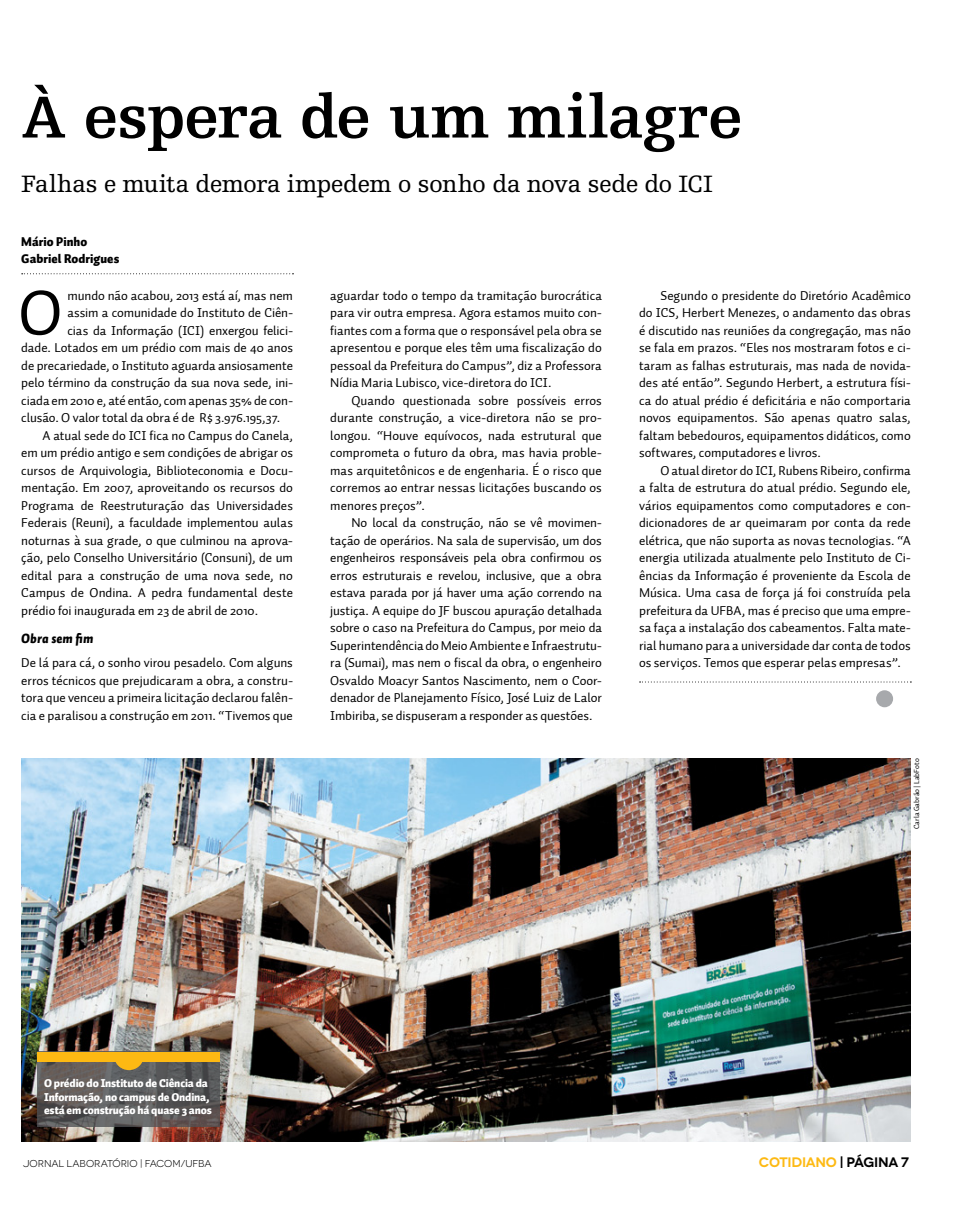
<style>
.page{position:relative;width:964px;height:1205px;background:#fff}
.page>*{position:absolute;margin:0;border:0;box-sizing:border-box;transform-origin:0 0}
.t1{font:64.62px "Auto 1";color:#000}
.t2{font:700 62.5px "Egyptienne FLT Std";letter-spacing:-.015em;color:#000}
.t3{font:25px "Egyptienne FLT Std";letter-spacing:-.025em;color:#000}
.t4{font:600 13.75px "Novecentowide";letter-spacing:-.025em;color:#fdb913}
.t5{font:13.12px/17.5px "Auto 1";color:#000;text-align:justify}
.t6{font:italic 900 13.12px "Auto 1";letter-spacing:.01em;color:#000}
.t7{font:900 12.5px/17.5px "Auto 1";letter-spacing:.005em;color:#000}
.t8{font:900 11.25px/13.5px "Auto 1";letter-spacing:-.01em;color:#fff}
.t9{font:10px "Novecentowide";color:#000}
.t10{font:7.5px "Auto 1";letter-spacing:.005em;color:#000}
.s1{color:#000}
</style>
<div class="page">
<svg style="left:22px;top:273px;width:271px;height:1px"></svg>
<svg style="left:639px;top:681px;width:272px;height:1px"></svg>
<div style="left:876px;top:690px;width:17px;height:17px;background:#a7a9ac;border-radius:50%"></div>
<img style="left:21px;top:758px;width:890px;height:383px">
<svg style="left:38px;top:1061px;width:182px;height:66px;background:#5e5b59"></svg>
<svg style="left:114px;top:1061px;width:29px;height:9px"></svg>
<div style="left:38px;top:1052px;width:182px;height:9px;background:#fdb913"></div>
<h2 class="t2" style="left:21px;top:83px;width:723px">À espera de um milagre</h2>
<h3 class="t3" style="left:21px;top:170px;width:693px">Falhas e muita demora impedem o sonho da nova sede do ICI</h3>
<p class="t7" style="left:21px;top:233px;width:100px">Mário Pinho<br>Gabriel Rodrigues</p>
<h1 class="t1" style="left:18px;top:273px;width:46px">O</h1>
<p class="t5" style="left:67px;top:287px;width:227px">mundo não acabou, 2013 está aí, mas nem</p>
<p class="t5" style="left:67px;top:304px;width:227px">assim a comunidade do Instituto de Ciên-</p>
<p class="t5" style="left:67px;top:322px;width:227px">cias da Informação (ICI) enxergou felici-</p>
<p class="t5" style="left:21px;top:339px;width:273px">dade. Lotados em um prédio com mais de 40 anos</p>
<p class="t5" style="left:21px;top:357px;width:273px">de precariedade, o Instituto aguarda ansiosamente</p>
<p class="t5" style="left:21px;top:374px;width:273px">pelo término da construção da sua nova sede, ini-</p>
<p class="t5" style="left:21px;top:392px;width:273px">ciada em 2010 e, até então, com apenas 35% de con-</p>
<p class="t5" style="left:21px;top:409px;width:261px">clusão. O valor total da obra é de R$ 3.976.195,37.</p>
<p class="t5" style="left:43px;top:427px;width:252px">A atual sede do ICI fica no Campus do Canela,</p>
<p class="t5" style="left:21px;top:444px;width:273px">em um prédio antigo e sem condições de abrigar os</p>
<p class="t5" style="left:21px;top:462px;width:273px">cursos de Arquivologia, Biblioteconomia e Docu-</p>
<p class="t5" style="left:21px;top:479px;width:273px">mentação. Em 2007, aproveitando os recursos do</p>
<p class="t5" style="left:21px;top:497px;width:273px">Programa de Reestruturação das Universidades</p>
<p class="t5" style="left:21px;top:514px;width:273px">Federais (Reuni), a faculdade implementou aulas</p>
<p class="t5" style="left:21px;top:532px;width:273px">noturnas à sua grade, o que culminou na aprova-</p>
<p class="t5" style="left:21px;top:549px;width:273px">ção, pelo Conselho Universitário (Consuni), de um</p>
<p class="t5" style="left:21px;top:567px;width:273px">edital para a construção de uma nova sede, no</p>
<p class="t5" style="left:21px;top:584px;width:273px">Campus de Ondina. A pedra fundamental deste</p>
<p class="t5" style="left:21px;top:602px;width:238px">prédio foi inaugurada em 23 de abril de 2010.</p>
<p class="t6" style="left:21px;top:630px;width:74px">Obra sem fim</p>
<p class="t5" style="left:21px;top:654px;width:273px">De lá para cá, o sonho virou pesadelo. Com alguns erros técnicos que prejudicaram a obra, a constru&shy;tora que venceu a primeira licitação declarou falên&shy;cia e paralisou a construção em 2011. “Tivemos que</p>
<p class="t5" style="left:330px;top:287px;width:273px">aguardar todo o tempo da tramitação burocrática para vir outra empresa. Agora estamos muito con&shy;fiantes com a forma que o responsável pela obra se apresentou e porque eles têm uma fiscalização do pessoal da Prefeitura do Campus”, diz a Professora Nídia Maria Lubisco, vice-diretora do ICI.</p>
<p class="t5" style="left:330px;top:392px;width:273px;text-indent:21px">Quando questionada sobre possíveis erros durante construção, a vice-diretora não se pro&shy;longou. “Houve equívocos, nada estrutural que comprometa o futuro da obra, mas havia proble&shy;mas arquitetônicos e de engenharia. É o risco que corremos ao entrar nessas licitações buscando os menores preços”.</p>
<p class="t5" style="left:330px;top:514px;width:273px;text-indent:21px">No local da construção, não se vê movimen&shy;tação de operários. Na sala de supervisão, um dos engenheiros responsáveis pela obra confirmou os erros estruturais e revelou, inclusive, que a obra estava parada por já haver uma ação correndo na justiça. A equipe do JF buscou apuração detalhada sobre o caso na Prefeitura do Campus, por meio da Superintendência do Meio Ambiente e Infraestrutu&shy;ra (Sumai), mas nem o fiscal da obra, o engenheiro Osvaldo Moacyr Santos Nascimento, nem o Coor&shy;denador de Planejamento Físico, José Luiz de Lalor Imbiriba, se dispuseram a responder as questões.</p>
<p class="t5" style="left:639px;top:287px;width:273px;text-indent:21px">Segundo o presidente do Diretório Acadêmico do ICS, Herbert Menezes, o andamento das obras é discutido nas reuniões da congregação, mas não se fala em prazos. “Eles nos mostraram fotos e ci&shy;taram as falhas estruturais, mas nada de novida&shy;des até então”. Segundo Herbert, a estrutura físi&shy;ca do atual prédio é deficitária e não comportaria novos equipamentos. São apenas quatro salas, faltam bebedouros, equipamentos didáticos, como softwares, computadores e livros.</p>
<p class="t5" style="left:639px;top:462px;width:273px;text-indent:21px">O atual diretor do ICI, Rubens Ribeiro, confirma a falta de estrutura do atual prédio. Segundo ele, vários equipamentos como computadores e con&shy;dicionadores de ar queimaram por conta da rede elétrica, que não suporta as novas tecnologias. “A energia utilizada atualmente pelo Instituto de Ci&shy;ências da Informação é proveniente da Escola de Música. Uma casa de força já foi construída pela prefeitura da UFBA, mas é preciso que uma empre&shy;sa faça a instalação dos cabeamentos. Falta mate&shy;rial humano para a universidade dar conta de todos os serviços. Temos que esperar pelas empresas”.</p>
<p class="t10" style="left:912px;top:829px;width:72px;rotate:-90deg">Carla Gabrão | LabFoto</p>
<p class="t8" style="left:44px;top:1077px;width:169px">O prédio do Instituto de Ciência da<br>Informação, no campus de Ondina, está em construção há quase 3 anos</p>
<p class="t9" style="left:23px;top:1158px;width:190px">JORNAL LABORATÓRIO | FACOM/UFBA</p>
<p class="t4" style="left:759px;top:1154px;width:152px">COTIDIANO <span class="s1">| PÁGINA 7</span></p>
</div>
